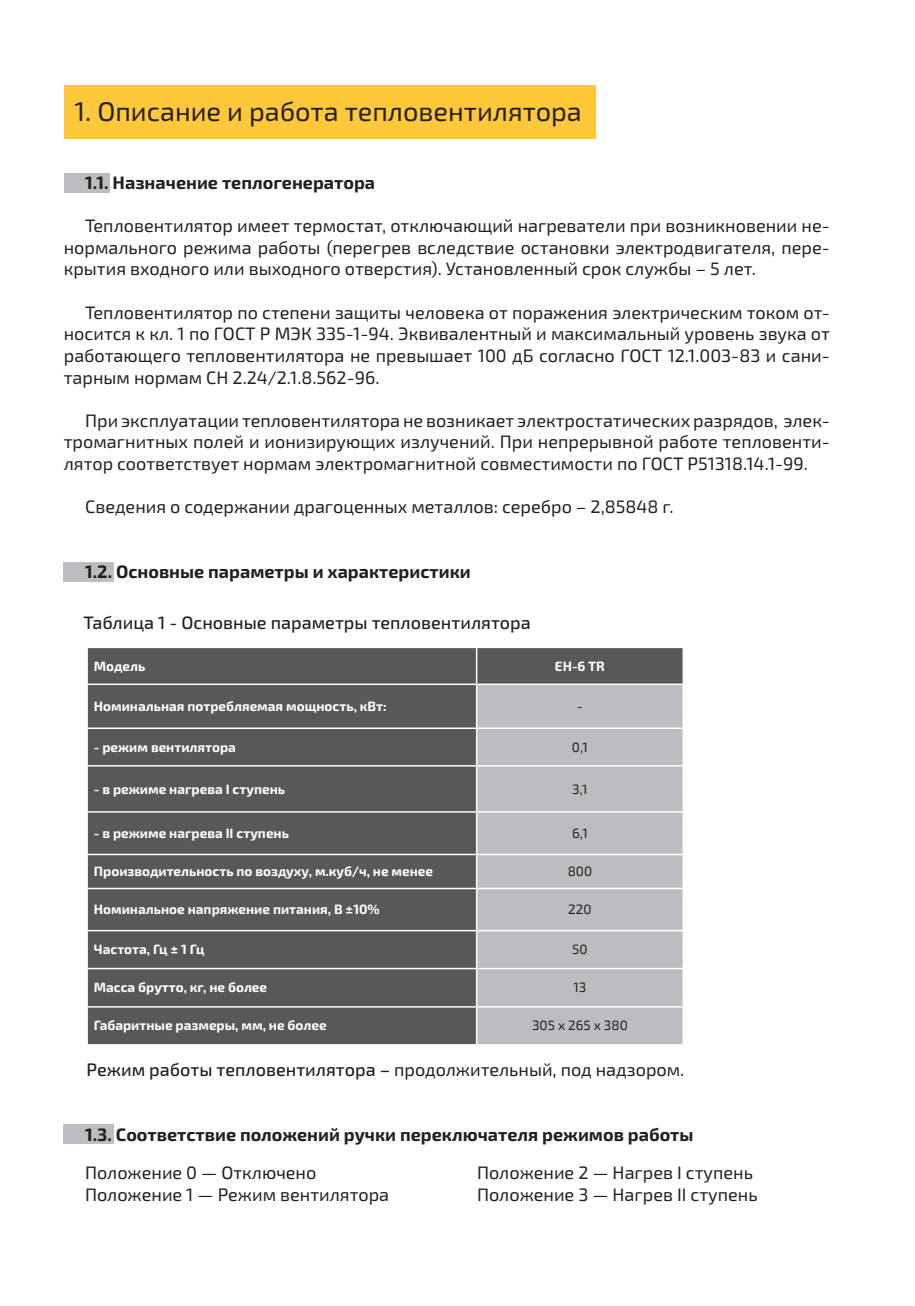
<style>
.page{position:relative;width:915px;height:1306px;background:#fff}
.page>*{position:absolute;margin:0;border:0;box-sizing:border-box;transform-origin:0 0}
.Основной{font:27px "Exo 2.0";color:#231f20}
.Основной-2{font:18px/21.6px "Exo 2.0";color:#231f20;text-align:justify}
.Основной-3{font:700 18px "Exo 2.0";color:#231f20}
.Основной-4{font:500 18px "Exo 2.0";color:#231f20}
.Основной-5{font:700 13.5px "Exo 2.0";color:#fff}
.Основной-6{font:13.5px "Exo 2.0";color:#231f20}
.s1{font-weight:400}
</style>
<div class="page">
<div style="left:64px;top:172px;width:46px;height:20px;background:#bcbdc0"></div>
<div style="left:64px;top:561px;width:50px;height:20px;background:#bcbdc0"></div>
<div style="left:64px;top:1124px;width:50px;height:20px;background:#bcbdc0"></div>
<div style="left:64px;top:86px;width:531px;height:53px;background:#fec83a"></div>
<div style="left:88px;top:648px;width:594px;height:396px;background:#57585a"></div>
<div style="left:477px;top:685px;width:205px;height:359px;background:#bcbdc0"></div>
<hr style="left:475px;top:648px;width:2px;height:35px;background:#fff">
<hr style="left:88px;top:683px;width:388px;height:2px;background:#fff">
<hr style="left:476px;top:683px;width:207px;height:2px;background:#fff">
<hr style="left:475px;top:685px;width:2px;height:42px;background:#fff">
<hr style="left:88px;top:727px;width:388px;height:2px;background:#fff">
<hr style="left:476px;top:727px;width:207px;height:2px;background:#fff">
<hr style="left:475px;top:729px;width:2px;height:36px;background:#fff">
<hr style="left:88px;top:765px;width:388px;height:1px;background:#fff">
<hr style="left:476px;top:765px;width:207px;height:1px;background:#fff">
<hr style="left:475px;top:766px;width:2px;height:45px;background:#fff">
<hr style="left:88px;top:811px;width:388px;height:1px;background:#fff">
<hr style="left:476px;top:811px;width:207px;height:1px;background:#fff">
<hr style="left:475px;top:812px;width:2px;height:41px;background:#fff">
<hr style="left:88px;top:853px;width:388px;height:2px;background:#fff">
<hr style="left:476px;top:853px;width:207px;height:2px;background:#fff">
<hr style="left:475px;top:855px;width:2px;height:32px;background:#fff">
<hr style="left:88px;top:887px;width:388px;height:2px;background:#fff">
<hr style="left:476px;top:887px;width:207px;height:2px;background:#fff">
<hr style="left:475px;top:889px;width:2px;height:40px;background:#fff">
<hr style="left:88px;top:929px;width:388px;height:2px;background:#fff">
<hr style="left:476px;top:929px;width:207px;height:2px;background:#fff">
<hr style="left:475px;top:931px;width:2px;height:36px;background:#fff">
<hr style="left:88px;top:967px;width:388px;height:2px;background:#fff">
<hr style="left:476px;top:967px;width:207px;height:2px;background:#fff">
<hr style="left:475px;top:969px;width:2px;height:37px;background:#fff">
<hr style="left:88px;top:1006px;width:388px;height:1px;background:#fff">
<hr style="left:476px;top:1006px;width:207px;height:1px;background:#fff">
<hr style="left:475px;top:1007px;width:2px;height:37px;background:#fff">
<p class="Основной" style="left:74px;top:95px;width:509px">1. Описание и работа тепловентилятора</p>
<p class="Основной-3" style="left:85px;top:172px;width:291px">1.1. Назначение теплогенератора</p>
<p class="Основной-2" style="left:64px;top:215px;width:767px;text-indent:21px">Тепловентилятор имеет термостат, отключающий нагреватели при возникновении не&shy;нормального режима работы (перегрев вследствие остановки электродвигателя, пере&shy;крытия входного или выходного отверстия). Установленный срок службы – 5 лет.</p>
<p class="Основной-2" style="left:64px;top:302px;width:767px;text-indent:21px">Тепловентилятор по степени защиты человека от поражения электрическим током от&shy;носится к кл. 1 по ГОСТ Р МЭК 335-1-94. Эквивалентный и максимальный уровень звука от работающего тепловентилятора не превышает 100 дБ согласно ГОСТ 12.1.003-83 и сани&shy;тарным нормам СН 2.24/2.1.8.562-96.</p>
<p class="Основной-2" style="left:64px;top:410px;width:767px;text-indent:21px">При эксплуатации тепловентилятора не возникает электростатических разрядов, элек&shy;тромагнитных полей и ионизирующих излучений. При непрерывной работе тепловенти&shy;лятор соответствует нормам электромагнитной совместимости по ГОСТ Р51318.14.1-99.</p>
<p class="Основной-2" style="left:85px;top:496px;width:590px">Сведения о содержании драгоценных металлов: серебро – 2,85848 г.</p>
<p class="Основной-3" style="left:85px;top:561px;width:387px">1.2. Основные параметры и характеристики</p>
<p class="Основной-4" style="left:83px;top:612px;width:448px">Таблица 1 - Основные параметры тепловентилятора</p>
<p class="Основной-5" style="left:94px;top:658px;width:53px">Модель</p>
<p class="Основной-5" style="left:554px;top:658px;width:52px">EH-6 TR</p>
<p class="Основной-5" style="left:94px;top:698px;width:294px">Номинальная потребляемая мощность, кВт:</p>
<p class="Основной-6" style="left:576px;top:698px;width:8px">-</p>
<p class="Основной-5" style="left:94px;top:739px;width:143px">- режим вентилятора</p>
<p class="Основной-6" style="left:571px;top:739px;width:18px">0,1</p>
<p class="Основной-5" style="left:94px;top:780px;width:193px">- в режиме нагрева I ступень</p>
<p class="Основной-6" style="left:572px;top:781px;width:17px">3,1</p>
<p class="Основной-5" style="left:94px;top:825px;width:196px">- в режиме нагрева II ступень</p>
<p class="Основной-6" style="left:572px;top:825px;width:17px">6,1</p>
<p class="Основной-5" style="left:94px;top:863px;width:340px">Производительность по воздуху, м.куб/ч, не менее</p>
<p class="Основной-6" style="left:567px;top:863px;width:26px">800</p>
<p class="Основной-5" style="left:94px;top:901px;width:287px">Номинальное напряжение питания, В ±10%</p>
<p class="Основной-6" style="left:568px;top:901px;width:25px">220</p>
<p class="Основной-5" style="left:94px;top:941px;width:112px">Частота, Гц ± 1 Гц</p>
<p class="Основной-6" style="left:572px;top:941px;width:17px">50</p>
<p class="Основной-5" style="left:94px;top:979px;width:175px">Масса брутто, кг, не более</p>
<p class="Основной-6" style="left:573px;top:979px;width:14px">13</p>
<p class="Основной-5" style="left:94px;top:1017px;width:234px">Габаритные размеры, мм, не более</p>
<p class="Основной-6" style="left:532px;top:1017px;width:97px">305 х 265 х 380</p>
<p class="Основной-4" style="left:86px;top:1058px;width:599px">Режим работы тепловентилятора – <span class="s1">продолжительный, под надзором.</span></p>
<p class="Основной-3" style="left:85px;top:1124px;width:609px">1.3. Соответствие положений ручки переключателя режимов работы</p>
<p class="Основной-2" style="left:85px;top:1162px;width:233px">Положение 0 — Отключено</p>
<p class="Основной-2" style="left:85px;top:1184px;width:305px">Положение 1 — Режим вентилятора</p>
<p class="Основной-2" style="left:477px;top:1162px;width:277px">Положение 2 — Нагрев I ступень</p>
<p class="Основной-2" style="left:477px;top:1184px;width:282px">Положение 3 — Нагрев II ступень</p>
</div>
